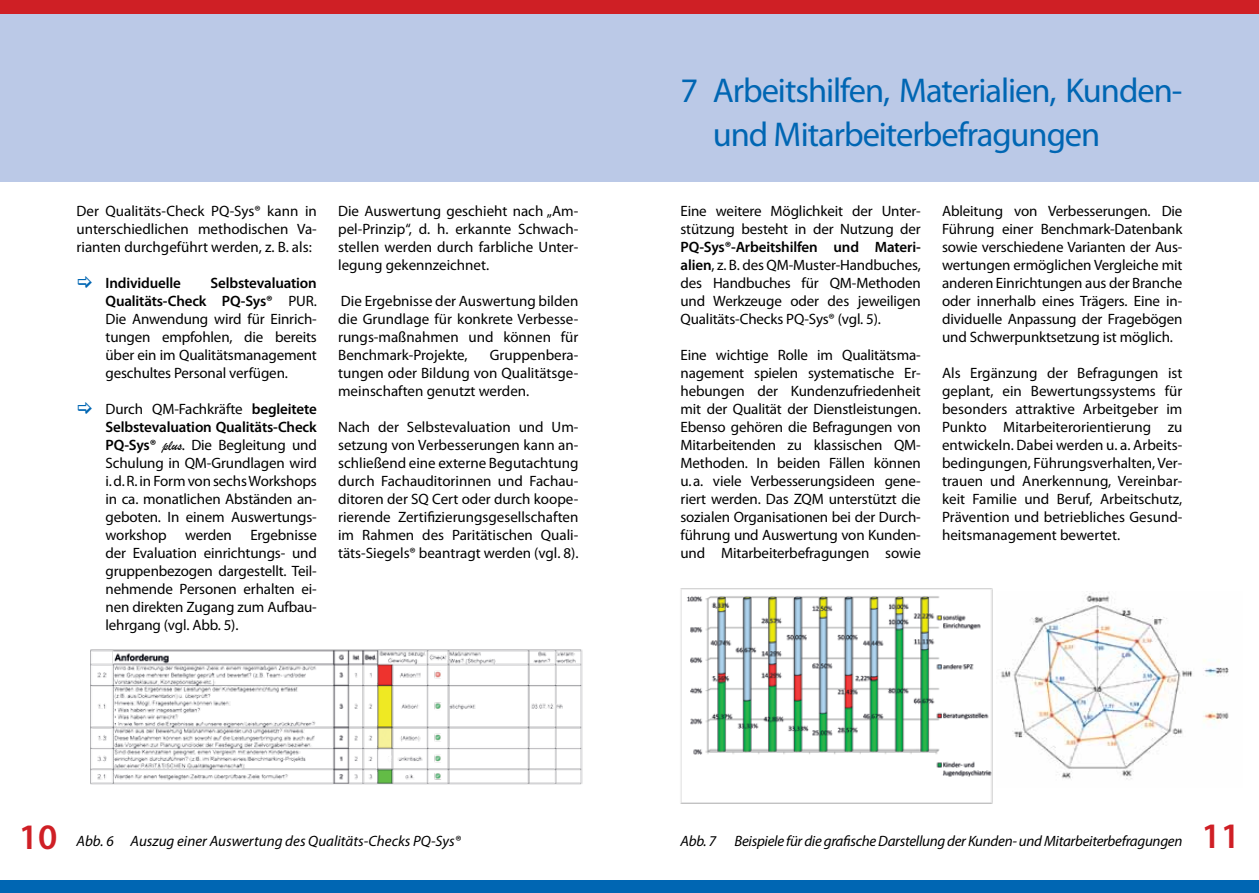
<style>
.page{position:relative;width:1259px;height:893px;background:#fff}
.page>*{position:absolute;margin:0;border:0;box-sizing:border-box;transform-origin:0 0}
.t1{font:600 36px "Myriad Pro";color:#cf1f25}
.t2{font:34.5px/43.2px "Myriad Pro";letter-spacing:-.03em;color:#0066b3}
.t3{font:15px/18px "Myriad Pro";letter-spacing:-.01em;color:#000;text-align:justify}
.t4{font:italic 15px "Myriad Pro";letter-spacing:-.02em;color:#000}
.t5{font:italic 15px "Myriad Pro";color:#000}
.t6{font:600 15px "Myriad Pro";letter-spacing:-.01em;color:#000}
.s1{font-weight:600}
.s2{font-family:"Brush Script"}
</style>
<div class="page">
<div style="left:0;top:880px;width:1259px;height:13px;background:#0066b3"></div>
<div style="left:0;top:0;width:1259px;height:181px;background:#bbc9e7"></div>
<img style="left:91px;top:649px;width:492px;height:136px">
<div style="left:0;top:0;width:1259px;height:14px;background:#cf1f25"></div>
<img style="left:680px;top:588px;width:313px;height:216px">
<img style="left:1001px;top:593px;width:228px;height:186px">
<p class="t3" style="left:77px;top:202px;width:242px">Der Qualitäts-Check PQ-Sys® kann in unterschiedlichen methodischen Va&shy;rianten durchgeführt werden, z. B. als:</p>
<p class="t6" style="left:105px;top:273px;width:77px">Individuelle</p>
<p class="t3" style="left:105px;top:274px;width:213px;text-indent:105px"><span class="s1">Selbstevaluation Qualitäts-Check PQ-Sys®</span> PUR.<br>Die Anwendung wird für Einrich&shy;tungen empfohlen, die bereits über ein im Qualitätsmanagement geschultes Personal verfügen.</p>
<p class="t3" style="left:105px;top:400px;width:213px">Durch QM-Fachkräfte <span class="s1">begleitete Selbstevaluation Qualitäts-Check PQ-Sys®</span> <span class="s2">plus</span>. Die Begleitung und Schulung in QM-Grundlagen wird i.d.R. in Form von sechs Workshops in ca. monatlichen Abständen an&shy;geboten. In einem Auswertungs&shy;workshop werden Ergebnisse der Evaluation einrichtungs- und gruppenbezogen dargestellt. Teil&shy;nehmende Personen erhalten ei&shy;nen direkten Zugang zum Aufbau&shy;lehrgang (vgl. Abb. 5).</p>
<p class="t3" style="left:338px;top:202px;width:242px">Die Auswertung geschieht nach „Am&shy;pel-Prinzip“, d. h. erkannte Schwach&shy;stellen werden durch farbliche Unter&shy;legung gekennzeichnet.</p>
<p class="t3" style="left:338px;top:292px;width:242px">Die Ergebnisse der Auswertung bilden die Grundlage für konkrete Verbesse&shy;rungs-maßnahmen und können für Benchmark-Projekte,</p>
<p class="t3" style="left:338px;top:346px;width:242px;text-indent:152px">Gruppenbera&shy;tungen oder Bildung von Qualitätsge&shy;meinschaften genutzt werden.</p>
<p class="t3" style="left:338px;top:418px;width:242px">Nach der Selbstevaluation und Um&shy;setzung von Verbesserungen kann an&shy;schließend eine externe Begutachtung durch Fachauditorinnen und Fachau&shy;ditoren der SQ Cert oder durch koope&shy;rierende Zertifizierungsgesellschaften im Rahmen des Paritätischen Quali&shy;täts-Siegels® beantragt werden (vgl. 8).</p>
<h2 class="t2" style="left:713px;top:69px;width:471px;text-indent:-32px">7 Arbeitshilfen, Materialien, Kunden&shy;und Mitarbeiterbefragungen</h2>
<p class="t3" style="left:680px;top:202px;width:242px">Eine weitere Möglichkeit der Unter&shy;stützung besteht in der Nutzung der</p>
<p class="t3" style="left:680px;top:238px;width:242px"><span class="s1">PQ-Sys®-Arbeitshilfen und Materi&shy;alien</span>, z. B. des QM-Muster-Handbuches, des Handbuches für QM-Methoden und Werkzeuge oder des jeweiligen Qualitäts-Checks PQ-Sys® (vgl. 5).</p>
<p class="t3" style="left:680px;top:346px;width:242px">Eine wichtige Rolle im Qualitätsma&shy;nagement spielen systematische Er&shy;hebungen der Kundenzufriedenheit mit der Qualität der Dienstleistungen.<br>Ebenso gehören die Befragungen von Mitarbeitenden zu klassischen QM-Methoden. In beiden Fällen können u.a. viele Verbesserungsideen gene&shy;riert werden. Das ZQM unterstützt die sozialen Organisationen bei der Durch&shy;führung und Auswertung von Kunden&shy;und Mitarbeiterbefragungen sowie</p>
<p class="t3" style="left:942px;top:202px;width:242px">Ableitung von Verbesserungen. Die Führung einer Benchmark-Datenbank sowie verschiedene Varianten der Aus&shy;wertungen ermöglichen Vergleiche mit anderen Einrichtungen aus der Branche oder innerhalb eines Trägers. Eine in&shy;dividuelle Anpassung der Fragebögen und Schwerpunktsetzung ist möglich.</p>
<p class="t3" style="left:942px;top:364px;width:242px">Als Ergänzung der Befragungen ist geplant, ein Bewertungssystems für besonders attraktive Arbeitgeber im Punkto Mitarbeiterorientierung zu entwickeln. Dabei werden u. a. Arbeits&shy;bedingungen, Führungsverhalten, Ver&shy;trauen und Anerkennung, Vereinbar&shy;keit Familie und Beruf, Arbeitschutz, Prävention und betriebliches Gesund&shy;heitsmanagement bewertet.</p>
<h1 class="t1" style="left:19px;top:814px;width:40px">10</h1>
<h1 class="t1" style="left:1201px;top:813px;width:40px">11</h1>
<p class="t4" style="left:680px;top:832px;width:503px">Abb. 7 Beispiele für die grafische Darstellung der Kunden- und Mitarbeiterbefragungen</p>
<p class="t5" style="left:77px;top:832px;width:385px">Abb. 6 Auszug einer Auswertung des Qualitäts-Checks PQ-Sys®</p>
</div>
